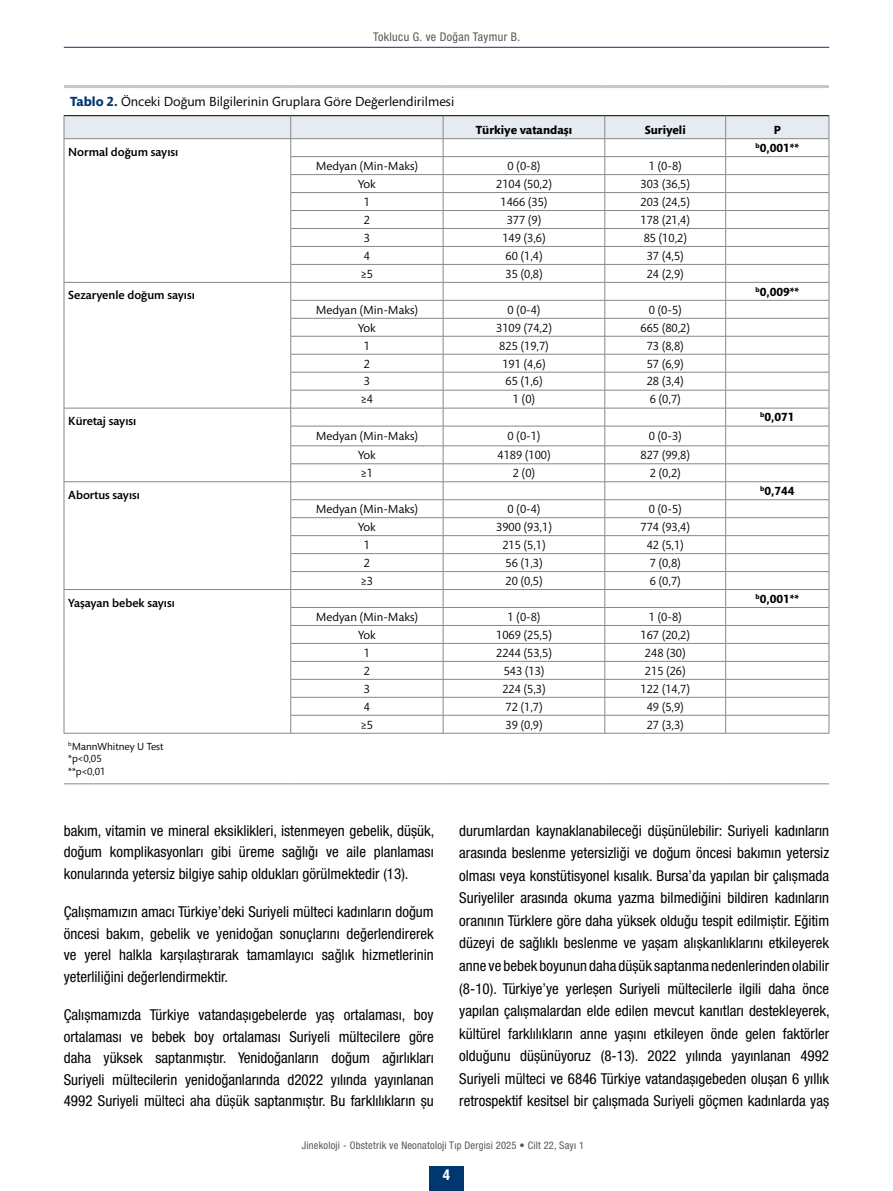
<style>
.page{position:relative;width:893px;height:1191px;background:#fff}
.page>*{position:absolute;margin:0;border:0;box-sizing:border-box;transform-origin:0 0}
.t1{font:condensed 15px/22.5px "Helvetica Neue LT Pro";color:#000;text-align:justify}
.t2{font:700 condensed 15px "Helvetica Neue LT Pro";color:#fff}
.t3{font:13.5px "Mundo Sans Std";color:#000}
.t4{font:12px "Mundo Sans Std";color:#000}
.t5{font:500 12px "Mundo Sans Std";color:#000}
.t6{font:700 12px "Mundo Sans Std";color:#000}
.t7{font:condensed 12px "Helvetica Neue LT Pro";letter-spacing:.03em;color:#575756}
.t8{font:condensed 10.5px "Helvetica Neue LT Pro";letter-spacing:.02em;color:#575756}
.t9{font:10.5px/12.6px "Mundo Sans Std";color:#000}
.s1{font-weight:700;color:#003770}
</style>
<div class="page">
<div style="left:429px;top:1166px;width:34px;height:25px;background:#003770"></div>
<hr style="left:64px;top:47px;width:765px;height:1px;background:#003770">
<hr style="left:64px;top:85px;width:227px;height:3px;background:#c6c6c6">
<hr style="left:291px;top:85px;width:152px;height:3px;background:#c6c6c6">
<hr style="left:443px;top:85px;width:162px;height:3px;background:#c6c6c6">
<hr style="left:605px;top:85px;width:121px;height:3px;background:#c6c6c6">
<hr style="left:726px;top:85px;width:103px;height:3px;background:#c6c6c6">
<hr style="left:64px;top:115px;width:227px;height:1px;background:#000">
<hr style="left:291px;top:115px;width:152px;height:1px;background:#000">
<hr style="left:443px;top:115px;width:162px;height:1px;background:#000">
<hr style="left:605px;top:115px;width:121px;height:1px;background:#000">
<hr style="left:726px;top:115px;width:103px;height:1px;background:#000">
<svg style="left:64px;top:116px;width:766px;height:617px"></svg>
<hr style="left:64px;top:138px;width:227px;height:1px;background:#878787">
<hr style="left:291px;top:138px;width:152px;height:1px;background:#878787">
<hr style="left:443px;top:138px;width:162px;height:1px;background:#878787">
<hr style="left:605px;top:138px;width:121px;height:1px;background:#878787">
<hr style="left:726px;top:138px;width:103px;height:1px;background:#878787">
<hr style="left:64px;top:733px;width:227px;height:1px;background:#878787">
<hr style="left:291px;top:733px;width:152px;height:1px;background:#878787">
<hr style="left:443px;top:733px;width:162px;height:1px;background:#878787">
<hr style="left:605px;top:733px;width:121px;height:1px;background:#878787">
<hr style="left:726px;top:733px;width:103px;height:1px;background:#878787">
<hr style="left:64px;top:783px;width:227px;height:1px;background:#878787">
<hr style="left:291px;top:783px;width:152px;height:1px;background:#878787">
<hr style="left:443px;top:783px;width:162px;height:1px;background:#878787">
<hr style="left:605px;top:783px;width:121px;height:1px;background:#878787">
<hr style="left:726px;top:783px;width:103px;height:1px;background:#878787">
<p class="t7" style="left:373px;top:30px;width:149px">Toklucu G. ve Doğan Taymur B.</p>
<p class="t3" style="left:70px;top:94px;width:386px"><span class="s1">Tablo 2.</span> Önceki Doğum Bilgilerinin Gruplara Göre Değerlendirilmesi</p>
<p class="t6" style="left:476px;top:124px;width:98px">Türkiye vatandaşı</p>
<p class="t6" style="left:645px;top:124px;width:42px">Suriyeli</p>
<p class="t6" style="left:774px;top:124px;width:9px">P</p>
<p class="t5" style="left:68px;top:145px;width:112px">Normal doğum sayısı</p>
<p class="t6" style="left:756px;top:141px;width:45px"><sup>b</sup>0,001**</p>
<p class="t4" style="left:316px;top:159px;width:103px">Medyan (Min-Maks)</p>
<p class="t4" style="left:508px;top:159px;width:34px">0 (0-8)</p>
<p class="t4" style="left:649px;top:159px;width:34px">1 (0-8)</p>
<p class="t4" style="left:358px;top:177px;width:19px">Yok</p>
<p class="t4" style="left:496px;top:177px;width:57px">2104 (50,2)</p>
<p class="t4" style="left:641px;top:177px;width:51px">303 (36,5)</p>
<p class="t4" style="left:364px;top:195px;width:8px">1</p>
<p class="t4" style="left:501px;top:195px;width:48px">1466 (35)</p>
<p class="t4" style="left:641px;top:195px;width:51px">203 (24,5)</p>
<p class="t4" style="left:364px;top:213px;width:8px">2</p>
<p class="t4" style="left:507px;top:213px;width:36px">377 (9)</p>
<p class="t4" style="left:641px;top:213px;width:51px">178 (21,4)</p>
<p class="t4" style="left:364px;top:231px;width:8px">3</p>
<p class="t4" style="left:502px;top:231px;width:45px">149 (3,6)</p>
<p class="t4" style="left:644px;top:231px;width:45px">85 (10,2)</p>
<p class="t4" style="left:364px;top:249px;width:8px">4</p>
<p class="t4" style="left:505px;top:249px;width:38px">60 (1,4)</p>
<p class="t4" style="left:647px;top:249px;width:38px">37 (4,5)</p>
<p class="t4" style="left:361px;top:267px;width:14px">≥5</p>
<p class="t4" style="left:505px;top:267px;width:38px">35 (0,8)</p>
<p class="t4" style="left:647px;top:267px;width:38px">24 (2,9)</p>
<p class="t5" style="left:68px;top:289px;width:128px">Sezaryenle doğum sayısı</p>
<p class="t6" style="left:756px;top:285px;width:45px"><sup>b</sup>0,009**</p>
<p class="t4" style="left:316px;top:303px;width:103px">Medyan (Min-Maks)</p>
<p class="t4" style="left:508px;top:303px;width:34px">0 (0-4)</p>
<p class="t4" style="left:649px;top:303px;width:34px">0 (0-5)</p>
<p class="t4" style="left:358px;top:321px;width:19px">Yok</p>
<p class="t4" style="left:496px;top:321px;width:57px">3109 (74,2)</p>
<p class="t4" style="left:641px;top:321px;width:51px">665 (80,2)</p>
<p class="t4" style="left:364px;top:339px;width:8px">1</p>
<p class="t4" style="left:499px;top:339px;width:51px">825 (19,7)</p>
<p class="t4" style="left:647px;top:339px;width:38px">73 (8,8)</p>
<p class="t4" style="left:364px;top:357px;width:8px">2</p>
<p class="t4" style="left:502px;top:357px;width:45px">191 (4,6)</p>
<p class="t4" style="left:647px;top:357px;width:38px">57 (6,9)</p>
<p class="t4" style="left:364px;top:375px;width:8px">3</p>
<p class="t4" style="left:505px;top:375px;width:38px">65 (1,6)</p>
<p class="t4" style="left:647px;top:375px;width:38px">28 (3,4)</p>
<p class="t4" style="left:361px;top:393px;width:14px">≥4</p>
<p class="t4" style="left:513px;top:393px;width:24px">1 (0)</p>
<p class="t4" style="left:650px;top:393px;width:32px">6 (0,7)</p>
<p class="t5" style="left:68px;top:415px;width:70px">Küretaj sayısı</p>
<p class="t6" style="left:760px;top:411px;width:36px"><sup>b</sup>0,071</p>
<p class="t4" style="left:316px;top:430px;width:103px">Medyan (Min-Maks)</p>
<p class="t4" style="left:508px;top:430px;width:34px">0 (0-1)</p>
<p class="t4" style="left:649px;top:430px;width:34px">0 (0-3)</p>
<p class="t4" style="left:358px;top:448px;width:19px">Yok</p>
<p class="t4" style="left:497px;top:448px;width:55px">4189 (100)</p>
<p class="t4" style="left:641px;top:448px;width:51px">827 (99,8)</p>
<p class="t4" style="left:361px;top:466px;width:14px">≥1</p>
<p class="t4" style="left:513px;top:466px;width:24px">2 (0)</p>
<p class="t4" style="left:650px;top:466px;width:32px">2 (0,2)</p>
<p class="t5" style="left:68px;top:488px;width:73px">Abortus sayısı</p>
<p class="t6" style="left:760px;top:484px;width:36px"><sup>b</sup>0,744</p>
<p class="t4" style="left:316px;top:502px;width:103px">Medyan (Min-Maks)</p>
<p class="t4" style="left:508px;top:502px;width:34px">0 (0-4)</p>
<p class="t4" style="left:649px;top:502px;width:34px">0 (0-5)</p>
<p class="t4" style="left:358px;top:520px;width:19px">Yok</p>
<p class="t4" style="left:496px;top:520px;width:57px">3900 (93,1)</p>
<p class="t4" style="left:641px;top:520px;width:51px">774 (93,4)</p>
<p class="t4" style="left:364px;top:538px;width:8px">1</p>
<p class="t4" style="left:502px;top:538px;width:45px">215 (5,1)</p>
<p class="t4" style="left:647px;top:538px;width:38px">42 (5,1)</p>
<p class="t4" style="left:364px;top:556px;width:8px">2</p>
<p class="t4" style="left:505px;top:556px;width:38px">56 (1,3)</p>
<p class="t4" style="left:650px;top:556px;width:32px">7 (0,8)</p>
<p class="t4" style="left:361px;top:574px;width:14px">≥3</p>
<p class="t4" style="left:505px;top:574px;width:38px">20 (0,5)</p>
<p class="t4" style="left:650px;top:574px;width:32px">6 (0,7)</p>
<p class="t5" style="left:68px;top:596px;width:108px">Yaşayan bebek sayısı</p>
<p class="t6" style="left:756px;top:592px;width:45px"><sup>b</sup>0,001**</p>
<p class="t4" style="left:316px;top:610px;width:103px">Medyan (Min-Maks)</p>
<p class="t4" style="left:508px;top:610px;width:34px">1 (0-8)</p>
<p class="t4" style="left:649px;top:610px;width:34px">1 (0-8)</p>
<p class="t4" style="left:358px;top:628px;width:19px">Yok</p>
<p class="t4" style="left:496px;top:628px;width:57px">1069 (25,5)</p>
<p class="t4" style="left:641px;top:628px;width:51px">167 (20,2)</p>
<p class="t4" style="left:364px;top:646px;width:8px">1</p>
<p class="t4" style="left:496px;top:646px;width:57px">2244 (53,5)</p>
<p class="t4" style="left:645px;top:646px;width:42px">248 (30)</p>
<p class="t4" style="left:364px;top:664px;width:8px">2</p>
<p class="t4" style="left:504px;top:664px;width:42px">543 (13)</p>
<p class="t4" style="left:645px;top:664px;width:42px">215 (26)</p>
<p class="t4" style="left:364px;top:682px;width:8px">3</p>
<p class="t4" style="left:502px;top:682px;width:45px">224 (5,3)</p>
<p class="t4" style="left:641px;top:682px;width:51px">122 (14,7)</p>
<p class="t4" style="left:364px;top:700px;width:8px">4</p>
<p class="t4" style="left:505px;top:700px;width:38px">72 (1,7)</p>
<p class="t4" style="left:647px;top:700px;width:38px">49 (5,9)</p>
<p class="t4" style="left:361px;top:718px;width:14px">≥5</p>
<p class="t4" style="left:505px;top:718px;width:38px">39 (0,9)</p>
<p class="t4" style="left:647px;top:718px;width:38px">27 (3,3)</p>
<p class="t9" style="left:68px;top:740px;width:97px"><sup>b</sup>MannWhitney U Test *p&lt;0,05<br>**p&lt;0,01</p>
<p class="t1" style="left:64px;top:819px;width:372px;line-height:21.5px">bakım, vitamin ve mineral eksiklikleri, istenmeyen gebelik, düşük, doğum komplikasyonları gibi üreme sağlığı ve aile planlaması konularında yetersiz bilgiye sahip oldukları görülmektedir (13).</p>
<p class="t1" style="left:64px;top:901px;width:371px;line-height:21.5px">Çalışmamızın amacı Türkiye’deki Suriyeli mülteci kadınların doğum öncesi bakım, gebelik ve yenidoğan sonuçlarını değerlendirerek ve yerel halkla karşılaştırarak tamamlayıcı sağlık hizmetlerinin yeterliliğini değerlendirmektir.</p>
<p class="t1" style="left:64px;top:1004px;width:371px;line-height:21.5px">Çalışmamızda Türkiye vatandaşıgebelerde yaş ortalaması, boy ortalaması ve bebek boy ortalaması Suriyeli mültecilere göre daha yüksek saptanmıştır. Yenidoğanların doğum ağırlıkları Suriyeli mültecilerin yenidoğanlarında d2022 yılında yayınlanan 4992 Suriyeli mülteci aha düşük saptanmıştır. Bu farklılıkların şu</p>
<p class="t1" style="left:459px;top:819px;width:372px">durumlardan kaynaklanabileceği düşünülebilir: Suriyeli kadınların arasında beslenme yetersizliği ve doğum öncesi bakımın yetersiz olması veya konstütisyonel kısalık. Bursa’da yapılan bir çalışmada Suriyeliler arasında okuma yazma bilmediğini bildiren kadınların oranının Türklere göre daha yüksek olduğu tespit edilmiştir. Eğitim düzeyi de sağlıklı beslenme ve yaşam alışkanlıklarını etkileyerek anne ve bebek boyunun daha düşük saptanma nedenlerinden olabilir (8-10). Türkiye’ye yerleşen Suriyeli mültecilerle ilgili daha önce yapılan çalışmalardan elde edilen mevcut kanıtları destekleyerek, kültürel farklılıkların anne yaşını etkileyen önde gelen faktörler olduğunu düşünüyoruz (8-13). 2022 yılında yayınlanan 4992<br>Suriyeli mülteci ve 6846 Türkiye vatandaşıgebeden oluşan 6 yıllık retrospektif kesitsel bir çalışmada Suriyeli göçmen kadınlarda yaş</p>
<p class="t8" style="left:302px;top:1139px;width:284px">Jinekoloji - Obstetrik ve Neonatoloji Tıp Dergisi 2025 • Cilt 22, Sayı 1</p>
<p class="t2" style="left:443px;top:1165px;width:9px">4</p>
</div>
